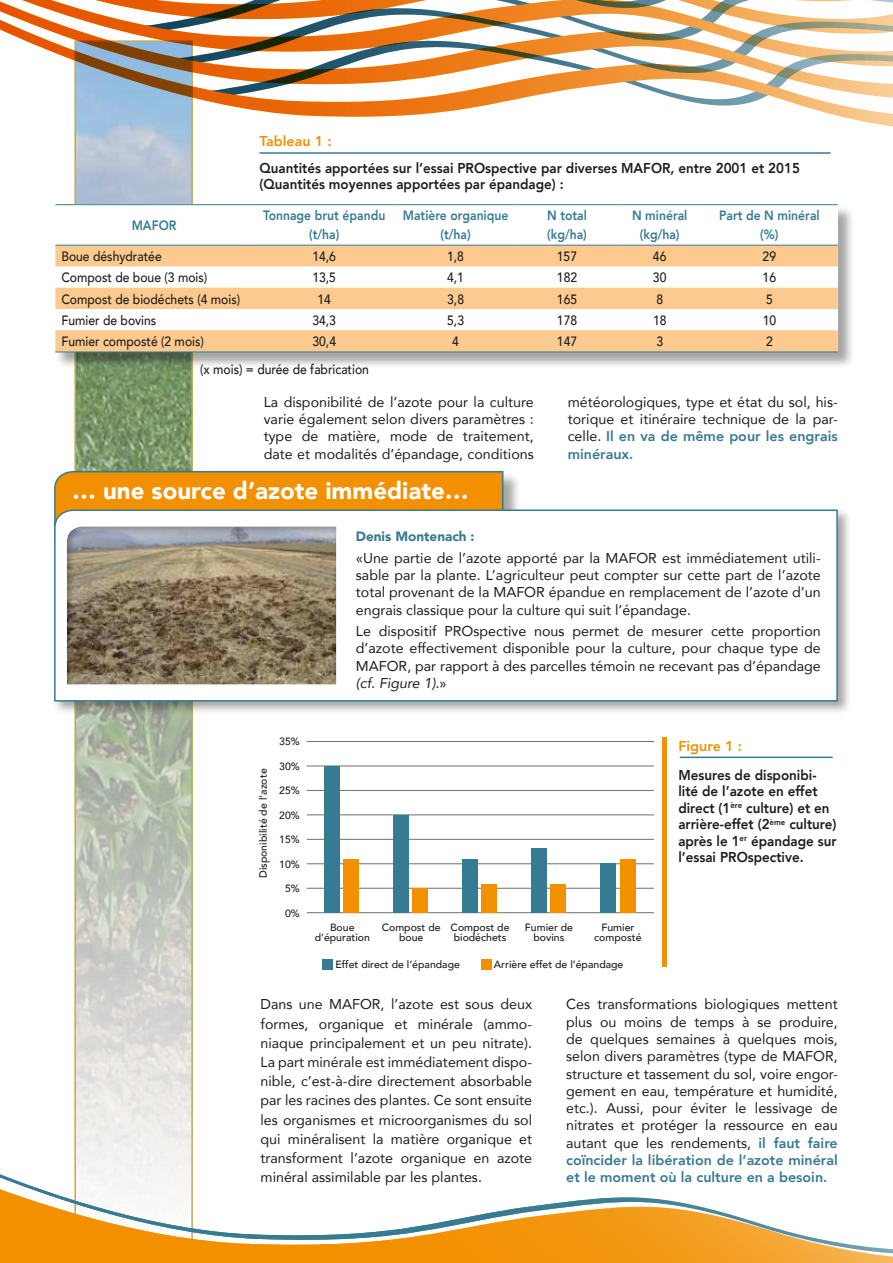
<style>
.page{position:relative;width:893px;height:1263px;background:#fff}
.page>*{position:absolute;margin:0;border:0;box-sizing:border-box;transform-origin:0 0}
.t1{font:900 24px "Avenir";color:#fff}
.t2{font:14.25px/17.2px "Avenir";color:#1d1d1b;text-align:justify}
.t3{font:800 14.25px/16.5px "Avenir";color:#1d1d1b;scale:.94 1}
.t4{font:800 14.25px "Avenir";color:#f39000}
.t5{font:500 13.5px "Avenir";color:#1d1d1b;scale:.9 1}
.t6{font:800 13.5px/19.2px "Avenir";color:#377b92;text-align:center;scale:.9 1}
.t7{font:900 13.5px "Avenir";color:#377b92}
.t8{font:500 10.5px "Avenir";color:#1d1d1b}
.s1{font-weight:800;color:#377b92}
.s2{font-style:italic}
</style>
<div class="page">
<svg style="left:74px;top:133px;width:119px;height:1033px;background:#bdc5b7"></svg>
<div style="left:55px;top:205px;width:800px;height:164px;background:#1d1d1b;opacity:.4"></div>
<div style="left:54px;top:204px;width:784px;height:148px;background:#fff"></div>
<hr style="left:259px;top:152px;width:572px;height:2px;background:#377b92">
<hr style="left:680px;top:756px;width:153px;height:2px;background:#377b92">
<svg style="left:55px;top:246px;width:783px;height:106px;fill:#fcca8e"></svg>
<hr style="left:55px;top:204px;width:198px;height:1px;background:#377b92">
<hr style="left:253px;top:204px;width:143px;height:1px;background:#377b92">
<hr style="left:396px;top:204px;width:120px;height:1px;background:#377b92">
<hr style="left:516px;top:204px;width:102px;height:1px;background:#377b92">
<hr style="left:618px;top:204px;width:83px;height:1px;background:#377b92">
<hr style="left:701px;top:204px;width:137px;height:1px;background:#377b92">
<hr style="left:55px;top:245px;width:198px;height:1px;background:#377b92">
<hr style="left:253px;top:245px;width:143px;height:1px;background:#377b92">
<hr style="left:396px;top:245px;width:120px;height:1px;background:#377b92">
<hr style="left:516px;top:245px;width:102px;height:1px;background:#377b92">
<hr style="left:618px;top:245px;width:83px;height:1px;background:#377b92">
<hr style="left:701px;top:245px;width:137px;height:1px;background:#377b92">
<hr style="left:55px;top:352px;width:198px;height:1px;background:#377b92">
<hr style="left:253px;top:352px;width:143px;height:1px;background:#377b92">
<hr style="left:396px;top:352px;width:120px;height:1px;background:#377b92">
<hr style="left:516px;top:352px;width:102px;height:1px;background:#377b92">
<hr style="left:618px;top:352px;width:83px;height:1px;background:#377b92">
<hr style="left:701px;top:352px;width:137px;height:1px;background:#377b92">
<svg style="left:54px;top:470px;width:450px;height:37px;background:#e9910d"></svg>
<div style="left:52px;top:507px;width:800px;height:209px;background:#1d1d1b;opacity:.4"></div>
<svg style="left:53px;top:509px;width:785px;height:193px"></svg>
<div style="left:64px;top:524px;width:275px;height:162px;background:#1d1d1b;opacity:.4"></div>
<hr style="left:307px;top:741px;width:347px;height:1px;background:#70706f">
<hr style="left:307px;top:766px;width:347px;height:1px;background:#70706f">
<hr style="left:307px;top:790px;width:347px;height:1px;background:#70706f">
<hr style="left:307px;top:814px;width:347px;height:1px;background:#70706f">
<hr style="left:307px;top:839px;width:347px;height:1px;background:#70706f">
<hr style="left:307px;top:863px;width:347px;height:1px;background:#70706f">
<hr style="left:307px;top:888px;width:347px;height:1px;background:#70706f">
<hr style="left:307px;top:912px;width:347px;height:1px;background:#70706f">
<div style="left:324px;top:766px;width:15px;height:147px;background:#377b92"></div>
<div style="left:322px;top:959px;width:10px;height:11px;background:#377b92"></div>
<div style="left:481px;top:959px;width:11px;height:11px;background:#f39000"></div>
<div style="left:393px;top:815px;width:15px;height:98px;background:#377b92"></div>
<div style="left:462px;top:859px;width:15px;height:54px;background:#377b92"></div>
<div style="left:531px;top:848px;width:15px;height:65px;background:#377b92"></div>
<div style="left:600px;top:863px;width:16px;height:50px;background:#377b92"></div>
<div style="left:343px;top:859px;width:16px;height:54px;background:#f39000"></div>
<div style="left:413px;top:888px;width:15px;height:25px;background:#f39000"></div>
<div style="left:482px;top:884px;width:15px;height:29px;background:#f39000"></div>
<div style="left:551px;top:884px;width:15px;height:29px;background:#f39000"></div>
<div style="left:620px;top:859px;width:15px;height:54px;background:#f39000"></div>
<div style="left:662px;top:737px;width:5px;height:229px;background:#f39000"></div>
<svg style="left:0;top:0;width:893px;height:12px"></svg>
<svg style="left:0;top:12px;width:893px;height:121px"></svg>
<svg style="left:0;top:1256px;width:893px;height:7px;background:#f3960f"></svg>
<svg style="left:0;top:1166px;width:893px;height:90px"></svg>
<p class="t4" style="left:259px;top:130px;width:74px">Tableau 1 :</p>
<p class="t3" style="left:259px;top:159px;width:576px">Quantités apportées sur l’essai PROspective par diverses MAFOR, entre 2001 et 2015 (Quantités moyennes apportées par épandage) :</p>
<p class="t6" style="left:132px;top:215px;width:51px">MAFOR</p>
<p class="t6" style="left:263px;top:206px;width:137px">Tonnage brut épandu (t/ha)</p>
<p class="t6" style="left:403px;top:206px;width:119px">Matière organique (t/ha)</p>
<p class="t6" style="left:547px;top:206px;width:46px;text-align:left">N total (kg/ha)</p>
<p class="t6" style="left:632px;top:206px;width:63px">N minéral (kg/ha)</p>
<p class="t6" style="left:719px;top:206px;width:113px">Part de N minéral (%)</p>
<p class="t5" style="left:61px;top:245px;width:113px">Boue déshydratée</p>
<p class="t5" style="left:312px;top:245px;width:28px">14,6</p>
<p class="t5" style="left:447px;top:245px;width:20px">1,8</p>
<p class="t5" style="left:557px;top:245px;width:24px">157</p>
<p class="t5" style="left:653px;top:245px;width:17px">46</p>
<p class="t5" style="left:763px;top:245px;width:17px">29</p>
<p class="t5" style="left:61px;top:266px;width:164px">Compost de boue (3 mois)</p>
<p class="t5" style="left:312px;top:266px;width:28px">13,5</p>
<p class="t5" style="left:447px;top:266px;width:20px">4,1</p>
<p class="t5" style="left:557px;top:266px;width:24px">182</p>
<p class="t5" style="left:653px;top:266px;width:17px">30</p>
<p class="t5" style="left:763px;top:266px;width:17px">16</p>
<p class="t5" style="left:61px;top:287px;width:200px">Compost de biodéchets (4 mois)</p>
<p class="t5" style="left:317px;top:287px;width:17px">14</p>
<p class="t5" style="left:447px;top:287px;width:20px">3,8</p>
<p class="t5" style="left:557px;top:287px;width:24px">165</p>
<p class="t5" style="left:656px;top:287px;width:9px">8</p>
<p class="t5" style="left:766px;top:287px;width:9px">5</p>
<p class="t5" style="left:61px;top:308px;width:107px">Fumier de bovins</p>
<p class="t5" style="left:312px;top:308px;width:28px">34,3</p>
<p class="t5" style="left:447px;top:308px;width:20px">5,3</p>
<p class="t5" style="left:557px;top:308px;width:24px">178</p>
<p class="t5" style="left:653px;top:308px;width:17px">18</p>
<p class="t5" style="left:763px;top:308px;width:17px">10</p>
<p class="t5" style="left:61px;top:330px;width:160px">Fumier composté (2 mois)</p>
<p class="t5" style="left:312px;top:330px;width:28px">30,4</p>
<p class="t5" style="left:452px;top:330px;width:9px">4</p>
<p class="t5" style="left:557px;top:330px;width:24px">147</p>
<p class="t5" style="left:656px;top:330px;width:9px">3</p>
<p class="t5" style="left:766px;top:330px;width:9px">2</p>
<p class="t5" style="left:200px;top:357px;width:189px">(x mois) = durée de fabrication</p>
<p class="t2" style="left:264px;top:393px;width:272px">La disponibilité de l’azote pour la culture varie également selon divers paramètres : type de matière, mode de traitement, date et modalités d’épandage, conditions</p>
<p class="t2" style="left:568px;top:393px;width:272px">météorologiques, type et état du sol, his&shy;torique et itinéraire technique de la par&shy;celle. <span class="s1">Il en va de même pour les engrais minéraux.</span></p>
<h1 class="t1" style="left:72px;top:470px;width:398px">… une source d’azote immédiate…</h1>
<p class="t7" style="left:356px;top:525px;width:120px">Denis Montenach :</p>
<p class="t2" style="left:356px;top:549px;width:466px">«Une partie de l’azote apporté par la MAFOR est immédiatement utili&shy;sable par la plante. L’agriculteur peut compter sur cette part de l’azote total provenant de la MAFOR épandue en remplacement de l’azote d’un engrais classique pour la culture qui suit l’épandage.</p>
<p class="t2" style="left:356px;top:622px;width:466px">Le dispositif PROspective nous permet de mesurer cette proportion d’azote effectivement disponible pour la culture, pour chaque type de MAFOR, par rapport à des parcelles témoin ne recevant pas d’épandage <span class="s2">(cf. Figure 1).</span>»</p>
<p class="t8" style="left:254px;top:878px;width:111px;rotate:-90deg">Disponibilité de l’azote</p>
<p class="t8" style="left:279px;top:732px;width:22px">35%</p>
<p class="t8" style="left:279px;top:757px;width:22px">30%</p>
<p class="t8" style="left:279px;top:781px;width:22px">25%</p>
<p class="t8" style="left:279px;top:806px;width:22px">20%</p>
<p class="t8" style="left:279px;top:830px;width:22px">15%</p>
<p class="t8" style="left:279px;top:855px;width:22px">10%</p>
<p class="t8" style="left:285px;top:879px;width:16px">5%</p>
<p class="t8" style="left:285px;top:904px;width:16px">0%</p>
<p class="t8" style="left:330px;top:918px;width:26px">Boue</p>
<p class="t8" style="left:382px;top:918px;width:129px">Compost de Compost de</p>
<p class="t8" style="left:525px;top:918px;width:50px">Fumier de</p>
<p class="t8" style="left:601px;top:918px;width:35px">Fumier</p>
<p class="t8" style="left:315px;top:928px;width:57px">d’épuration</p>
<p class="t8" style="left:399px;top:928px;width:26px">boue</p>
<p class="t8" style="left:454px;top:928px;width:54px">biodéchets</p>
<p class="t8" style="left:533px;top:928px;width:32px">bovins</p>
<p class="t8" style="left:594px;top:928px;width:49px">composté</p>
<p class="t8" style="left:335px;top:956px;width:126px">Effet direct de l’épandage</p>
<p class="t8" style="left:494px;top:956px;width:131px">Arrière effet de l’épandage</p>
<p class="t4" style="left:678px;top:735px;width:65px">Figure 1 :</p>
<p class="t3" style="left:678px;top:767px;width:170px">Mesures de disponibi&shy;lité de l’azote en effet direct (1<sup>ère</sup> culture) et en arrière-effet (2<sup>ème</sup> culture) après le 1<sup>er</sup> épandage sur l’essai PROspective.</p>
<p class="t2" style="left:261px;top:994px;width:273px;line-height:19.2px">Dans une MAFOR, l’azote est sous deux formes, organique et minérale (ammo&shy;niaque principalement et un peu nitrate).<br>La part minérale est immédiatement dispo&shy;nible, c’est-à-dire directement absorbable par les racines des plantes. Ce sont ensuite les organismes et microorganismes du sol qui minéralisent la matière organique et transforment l’azote organique en azote minéral assimilable par les plantes.</p>
<p class="t2" style="left:566px;top:995px;width:273px">Ces transformations biologiques mettent plus ou moins de temps à se produire, de quelques semaines à quelques mois, selon divers paramètres (type de MAFOR, structure et tassement du sol, voire engor&shy;gement en eau, température et humidité, etc.). Aussi, pour éviter le lessivage de nitrates et protéger la ressource en eau autant que les rendements, <span class="s1">il faut faire coïncider la libération de l’azote minéral et le moment où la culture en a besoin.</span></p>
</div>
